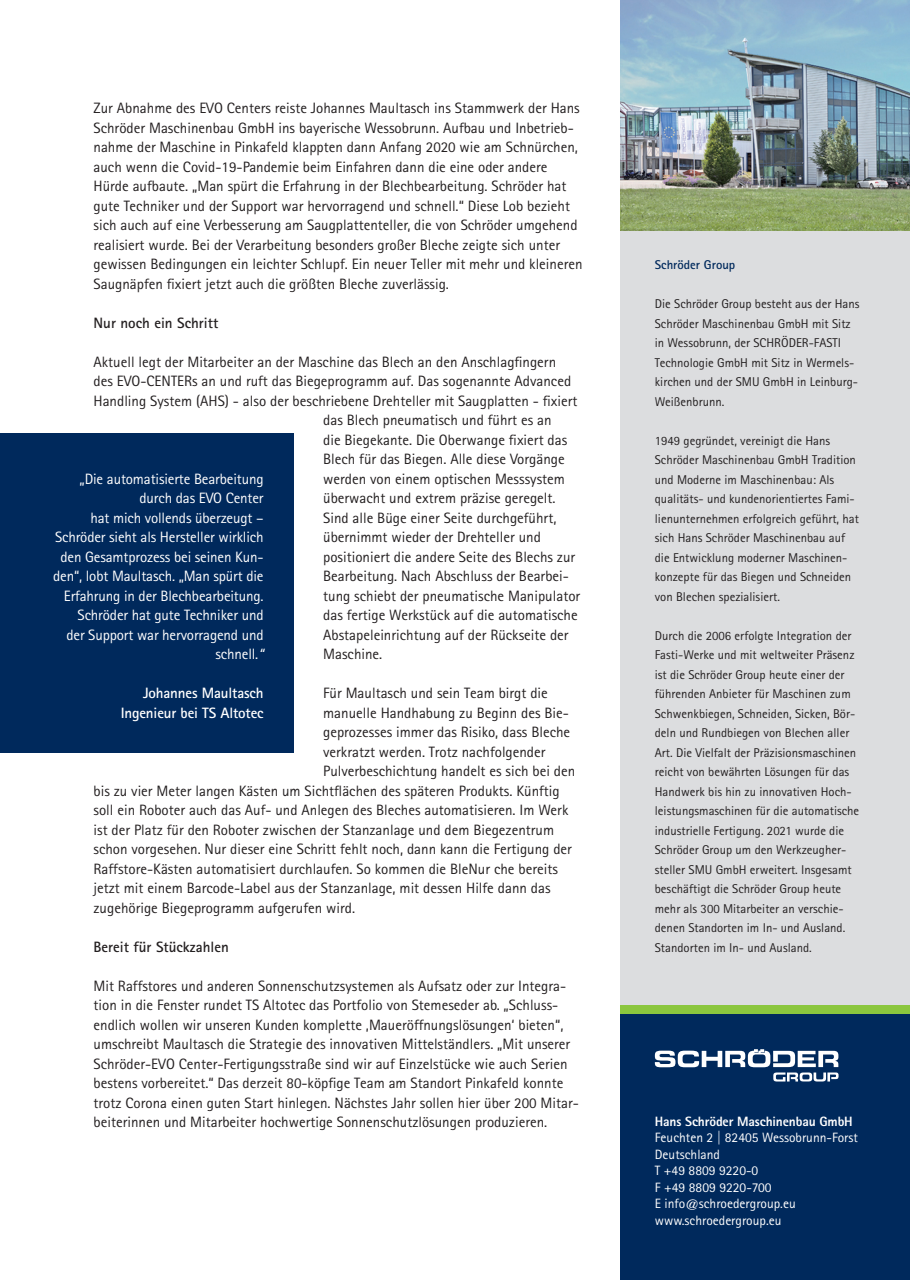
<style>
.page{position:relative;width:910px;height:1280px;background:#fff}
.page>*{position:absolute;margin:0;border:0;box-sizing:border-box;transform-origin:0 0}
.t1{font:15px/19.5px "Agfa Rotis Sans Serif";color:#231f20}
.t2{font:15px/19.5px "Agfa Rotis Sans Serif";letter-spacing:-.01em;color:#fff;text-align:right}
.t3{font:700 15px/19.5px "Agfa Rotis Sans Serif";letter-spacing:-.01em;color:#fff;text-align:right}
.t4{font:700 15px "Agfa Rotis Sans Serif";color:#231f20}
.t5{font:13.5px/16.5px "Agfa Rotis Sans Serif";color:#fff}
.t6{font:800 13.5px "Agfa Rotis Sans Serif";letter-spacing:-.01em;color:#fff}
.t7{font:12.75px/19.5px "Agfa Rotis Sans Serif";color:#231f20}
.t8{font:700 12.75px "Agfa Rotis Sans Serif";color:#00295c}
.s1{font-style:italic}
</style>
<div class="page">
<div style="left:621px;top:0;width:289px;height:1280px;background:#dcdddf"></div>
<img style="left:621px;top:0;width:289px;height:230px">
<div style="left:621px;top:1006px;width:289px;height:8px;background:#8bc63e"></div>
<div style="left:621px;top:1014px;width:289px;height:266px;background:#00295c"></div>
<div style="left:0;top:433px;width:293px;height:320px;background:#00295c"></div>
<svg style="left:655px;top:1049px;width:184px;height:32px"></svg>
<p class="t1" style="left:94px;top:98px;width:491px">Zur Abnahme des EVO Centers reiste Johannes Maultasch ins Stammwerk der Hans Schröder Maschinenbau GmbH ins bayerische Wessobrunn. Aufbau und Inbetrieb&shy;nahme der Maschine in Pinkafeld klappten dann Anfang 2020 wie am Schnürchen, auch wenn die Covid-19-Pandemie beim Einfahren dann die eine oder andere Hürde aufbaute. „Man spürt die Erfahrung in der Blechbearbeitung. Schröder hat gute Techniker und der Support war hervorragend und schnell.“ Diese Lob bezieht sich auch auf eine Verbesserung am Saugplattenteller, die von Schröder umgehend realisiert wurde. Bei der Verarbeitung besonders großer Bleche zeigte sich unter gewissen Bedingungen ein leichter Schlupf. Ein neuer Teller mit mehr und kleineren Saugnäpfen fixiert jetzt auch die größten Bleche zuverlässig.</p>
<p class="t4" style="left:94px;top:313px;width:126px">Nur noch ein Schritt</p>
<p class="t1" style="left:94px;top:352px;width:464px">Aktuell legt der Mitarbeiter an der Maschine das Blech an den Anschlagfingern</p>
<p class="t1" style="left:94px;top:371px;width:479px">des EVO-CENTERs an und ruft das Biegeprogramm auf. Das sogenannte Advanced</p>
<p class="t1" style="left:94px;top:391px;width:485px">Handling System (AHS) - also der beschriebene Drehteller mit Saugplatten - fixiert</p>
<p class="t1" style="left:323px;top:410px;width:230px">das Blech pneumatisch und führt es an</p>
<p class="t1" style="left:323px;top:430px;width:246px">die Biegekante. Die Oberwange fixiert das</p>
<p class="t1" style="left:323px;top:449px;width:243px">Blech für das Biegen. Alle diese Vorgänge</p>
<p class="t1" style="left:323px;top:469px;width:243px">werden von einem optischen Messsystem</p>
<p class="t1" style="left:323px;top:488px;width:234px">überwacht und extrem präzise geregelt.</p>
<p class="t1" style="left:323px;top:508px;width:235px">Sind alle Büge einer Seite durchgeführt,</p>
<p class="t1" style="left:323px;top:527px;width:219px">übernimmt wieder der Drehteller und</p>
<p class="t1" style="left:323px;top:547px;width:254px">positioniert die andere Seite des Blechs zur</p>
<p class="t1" style="left:323px;top:566px;width:247px">Bearbeitung. Nach Abschluss der Bearbei-</p>
<p class="t1" style="left:323px;top:586px;width:259px">tung schiebt der pneumatische Manipulator</p>
<p class="t1" style="left:323px;top:605px;width:256px">das fertige Werkstück auf die automatische</p>
<p class="t1" style="left:323px;top:625px;width:247px">Abstapeleinrichtung auf der Rückseite der</p>
<p class="t1" style="left:323px;top:644px;width:61px">Maschine.</p>
<p class="t1" style="left:323px;top:683px;width:226px">Für Maultasch und sein Team birgt die</p>
<p class="t1" style="left:323px;top:703px;width:247px">manuelle Handhabung zu Beginn des Bie-</p>
<p class="t1" style="left:323px;top:722px;width:249px">geprozesses immer das Risiko, dass Bleche</p>
<p class="t1" style="left:323px;top:742px;width:224px">verkratzt werden. Trotz nachfolgender</p>
<p class="t1" style="left:323px;top:761px;width:254px">Pulverbeschichtung handelt es sich bei den</p>
<p class="t1" style="left:94px;top:781px;width:468px">bis zu vier Meter langen Kästen um Sichtflächen des späteren Produkts. Künftig</p>
<p class="t1" style="left:94px;top:800px;width:476px">soll ein Roboter auch das Auf- und Anlegen des Bleches automatisieren. Im Werk</p>
<p class="t1" style="left:94px;top:820px;width:462px">ist der Platz für den Roboter zwischen der Stanzanlage und dem Biegezentrum</p>
<p class="t1" style="left:94px;top:839px;width:480px">schon vorgesehen. Nur dieser eine Schritt fehlt noch, dann kann die Fertigung der</p>
<p class="t1" style="left:94px;top:859px;width:466px">Raffstore-Kästen automatisiert durchlaufen. So kommen die BleNur che bereits</p>
<p class="t1" style="left:94px;top:878px;width:459px">jetzt mit einem Barcode-Label aus der Stanzanlage, mit dessen Hilfe dann das</p>
<p class="t1" style="left:94px;top:898px;width:263px">zugehörige Biegeprogramm aufgerufen wird.</p>
<p class="t4" style="left:94px;top:937px;width:137px">Bereit für Stückzahlen</p>
<p class="t1" style="left:94px;top:976px;width:487px">Mit Raffstores und anderen Sonnenschutzsystemen als Aufsatz oder zur Integra&shy;tion in die Fenster rundet TS Altotec das Portfolio von Stemeseder ab. „Schluss&shy;endlich wollen wir unseren Kunden komplette ‚Maueröffnungslösungen‘ bieten“, umschreibt Maultasch die Strategie des innovativen Mittelständlers. „Mit unserer Schröder-EVO Center-Fertigungsstraße sind wir auf Einzelstücke wie auch Serien bestens vorbereitet.“ Das derzeit 80-köpfige Team am Standort Pinkafeld konnte trotz Corona einen guten Start hinlegen. Nächstes Jahr sollen hier über 200 Mitar&shy;beiterinnen und Mitarbeiter hochwertige Sonnenschutzlösungen produzieren.</p>
<p class="t2" style="left:53px;top:469px;width:212px">„Die automatisierte Bearbeitung durch das EVO Center<br>hat mich vollends überzeugt –<br>Schröder sieht als Hersteller wirklich den Gesamtprozess bei seinen Kun&shy;den“, lobt Maultasch. „Man spürt die<br>Erfahrung in der Blechbearbeitung.<br>Schröder hat gute Techniker und<br>der Support war hervorragend und schnell.<span class="s1">“</span></p>
<p class="t3" style="left:121px;top:683px;width:144px">Johannes Maultasch<br>Ingenieur bei TS Altotec</p>
<p class="t8" style="left:655px;top:257px;width:82px">Schröder Group</p>
<p class="t7" style="left:655px;top:294px;width:206px">Die Schröder Group besteht aus der Hans Schröder Maschinenbau GmbH mit Sitz in Wessobrunn, der Schröder-Fasti Technologie GmbH mit Sitz in Wermels&shy;kirchen und der SMU GmbH in Leinburg-Weißenbrunn.</p>
<p class="t7" style="left:655px;top:430px;width:206px">1949 gegründet, vereinigt die Hans Schröder Maschinenbau GmbH Tradition und Moderne im Maschinenbau: Als qualitäts- und kundenorientiertes Fami&shy;lienunternehmen erfolgreich geführt, hat sich Hans Schröder Maschinenbau auf die Entwicklung moderner Maschinen&shy;konzepte für das Biegen und Schneiden von Blechen spezialisiert.</p>
<p class="t7" style="left:655px;top:625px;width:206px">Durch die 2006 erfolgte Integration der Fasti-Werke und mit weltweiter Präsenz ist die Schröder Group heute einer der führenden Anbieter für Maschinen zum Schwenkbiegen, Schneiden, Sicken, Bör&shy;deln und Rundbiegen von Blechen aller Art. Die Vielfalt der Präzisionsmaschinen reicht von bewährten Lösungen für das Handwerk bis hin zu innovativen Hoch&shy;leistungsmaschinen für die automatische industrielle Fertigung. 2021 wurde die Schröder Group um den Werkzeugher&shy;steller SMU GmbH erweitert. Insgesamt beschäftigt die Schröder Group heute mehr als 300 Mitarbeiter an verschie&shy;denen Standorten im In- und Ausland.<br>Standorten im In- und Ausland.</p>
<p class="t6" style="left:655px;top:1112px;width:199px">Hans Schröder Maschinenbau GmbH</p>
<p class="t5" style="left:655px;top:1129px;width:205px">Feuchten 2 | 82405 Wessobrunn-Forst<br>Deutschland<br>T +49 8809 9220-0<br>F +49 8809 9220-700<br>E info@schroedergroup.eu www.schroedergroup.eu</p>
</div>
